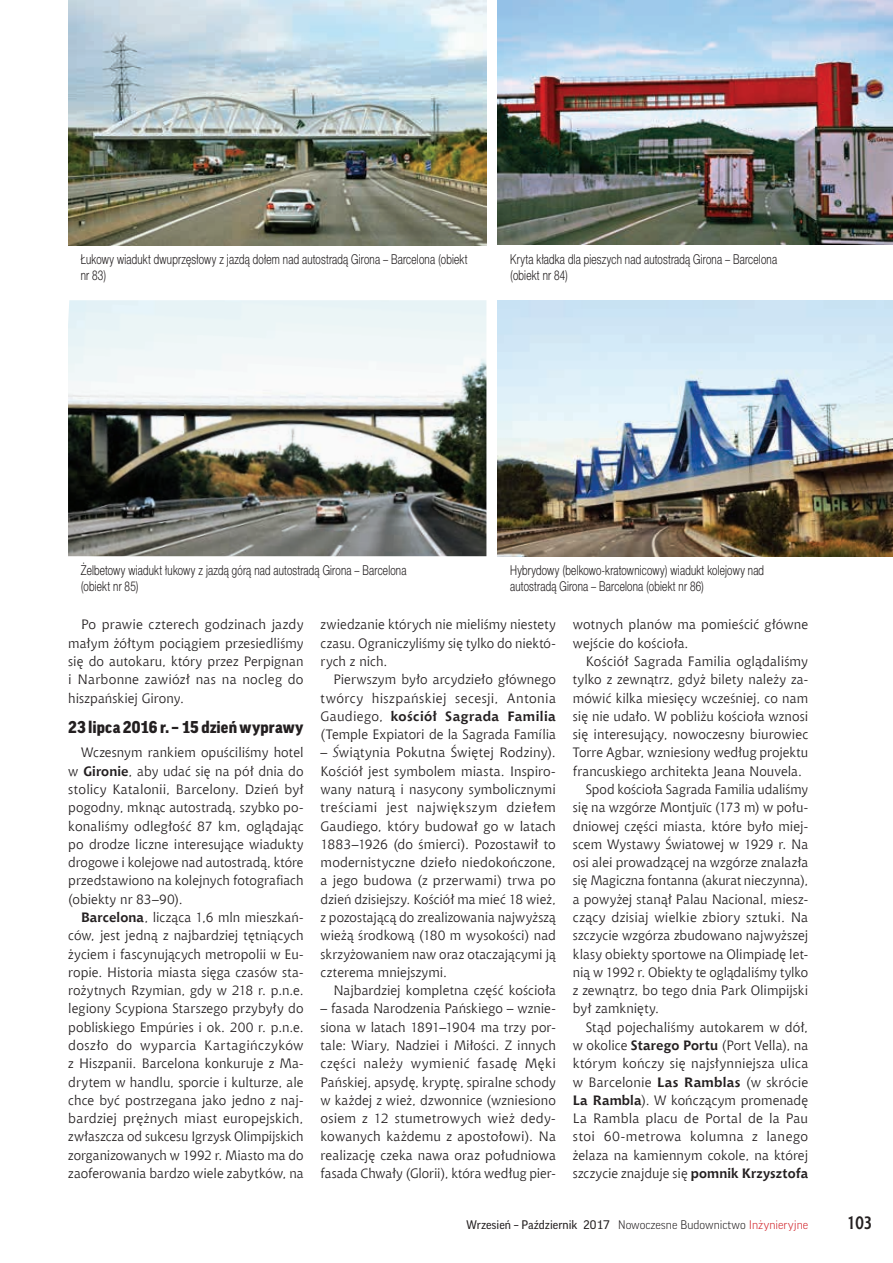
<style>
.page{position:relative;width:893px;height:1263px;background:#fff}
.page>*{position:absolute;margin:0;border:0;box-sizing:border-box;transform-origin:0 0}
.t1{font:700 18px "Aerton Cnd EFN";color:#231f20}
.t2{font:900 16.5px "Good Pro";letter-spacing:.005em;color:#231f20}
.t3{font:13.5px/18.3px "Chianti EU";letter-spacing:.005em;color:#231f20;text-align:justify}
.t4{font:13.5px/16.2px "Switzer Cnd EFN Light";letter-spacing:.015em;color:#231f20;scale:.9 1}
.t5{font:13.5px "Chianti EU";letter-spacing:.03em;color:#231f20}
.t6{font:12px "Good Pro";color:#231f20}
.s1{font-weight:700}
.s2{font-style:italic}
.s3{font-weight:300}
.s4{font-weight:300;color:#d1232a}
</style>
<div class="page">
<img style="left:68px;top:0;width:418px;height:245px">
<img style="left:497px;top:0;width:396px;height:244px">
<img style="left:68px;top:300px;width:418px;height:256px">
<img style="left:497px;top:300px;width:396px;height:256px">
<p class="t4" style="left:81px;top:251px;width:431px">Łukowy wiadukt dwuprzęsłowy z jazdą dołem nad autostradą Girona – Barcelona (obiekt nr 83)</p>
<p class="t4" style="left:510px;top:251px;width:298px">Kryta kładka dla pieszych nad autostradą Girona – Barcelona (obiekt nr 84)</p>
<p class="t4" style="left:81px;top:562px;width:363px">Żelbetowy wiadukt łukowy z jazdą górą nad autostradą Girona – Barcelona (obiekt nr 85)</p>
<p class="t4" style="left:510px;top:562px;width:284px">Hybrydowy (belkowo-kratownicowy) wiadukt kolejowy nad autostradą Girona – Barcelona (obiekt nr 86)</p>
<p class="t3" style="left:68px;top:615px;width:237px;text-indent:13px">Po prawie czterech godzinach jazdy małym żółtym pociągiem przesiedliśmy się do autokaru, który przez Perpignan i Narbonne zawiózł nas na nocleg do hiszpańskiej Girony.</p>
<p class="t2" style="left:68px;top:718px;width:237px">23 lipca 2016 r. – 15 dzień wyprawy</p>
<p class="t3" style="left:68px;top:743px;width:237px;text-indent:13px">Wczesnym rankiem opuściliśmy hotel w <span class="s1">Gironie</span>, aby udać się na pół dnia do stolicy Katalonii, Barcelony. Dzień był pogodny, mknąc autostradą, szybko po&shy;konaliśmy odległość 87 km, oglądając po drodze liczne interesujące wiadukty drogowe i kolejowe nad autostradą, które przedstawiono na kolejnych fotografiach (obiekty nr 83–90).</p>
<p class="t3" style="left:68px;top:908px;width:237px;text-indent:13px"><span class="s1">Barcelona</span>, licząca 1,6 mln mieszkań&shy;ców, jest jedną z najbardziej tętniących życiem i fascynujących metropolii w Eu&shy;ropie. Historia miasta sięga czasów sta&shy;rożytnych Rzymian, gdy w 218 r. p.n.e. legiony Scypiona Starszego przybyły do pobliskiego Empúries i ok. 200 r. p.n.e. doszło do wyparcia Kartagińczyków z Hiszpanii. Barcelona konkuruje z Ma&shy;drytem w handlu, sporcie i kulturze, ale chce być postrzegana jako jedno z naj&shy;bardziej prężnych miast europejskich, zwłaszcza od sukcesu Igrzysk Olimpijskich zorganizowanych w 1992 r. Miasto ma do zaoferowania bardzo wiele zabytków, na</p>
<p class="t3" style="left:321px;top:615px;width:237px">zwiedzanie których nie mieliśmy niestety czasu. Ograniczyliśmy się tylko do niektó&shy;rych z nich.</p>
<p class="t3" style="left:321px;top:670px;width:237px;text-indent:13px">Pierwszym było arcydzieło głównego twórcy hiszpańskiej secesji, Antonia Gaudiego, <span class="s1">kościół Sagrada Familia </span>(Temple Expiatori de la Sagrada Família</p>
<p class="t3" style="left:321px;top:743px;width:237px">– <span class="s2">Ś</span>wiątynia Pokutna Świętej Rodziny).<br>Kościół jest symbolem miasta. Inspiro&shy;wany naturą i nasycony symbolicznymi treściami jest największym dziełem Gaudiego, który budował go w latach 1883–1926 (do śmierci). Pozostawił to modernistyczne dzieło niedokończone, a jego budowa (z przerwami) trwa po dzień dzisiejszy. Kościół ma mieć 18 wież, z pozostającą do zrealizowania najwyższą wieżą środkową (180 m wysokości) nad skrzyżowaniem naw oraz otaczającymi ją czterema mniejszymi.</p>
<p class="t3" style="left:333px;top:981px;width:224px">Najbardziej kompletna część kościoła</p>
<p class="t3" style="left:321px;top:999px;width:237px">– fasada Narodzenia Pańskiego – wznie&shy;siona w latach 1891–1904 ma trzy por&shy;tale: Wiary, Nadziei i Miłości. Z innych części należy wymienić fasadę Męki Pańskiej, apsydę, kryptę, spiralne schody w każdej z wież, dzwonnice (wzniesiono osiem z 12 stumetrowych wież dedy&shy;kowanych każdemu z apostołowi). Na realizację czeka nawa oraz południowa fasada Chwały (Glorii), która według pier-</p>
<p class="t3" style="left:573px;top:615px;width:237px">wotnych planów ma pomieścić główne wejście do kościoła.</p>
<p class="t3" style="left:586px;top:652px;width:224px">Kościół Sagrada Familia oglądaliśmy</p>
<p class="t3" style="left:573px;top:670px;width:237px">tylko z zewnątrz, gdyż bilety należy za-</p>
<p class="t3" style="left:573px;top:688px;width:237px">mówić kilka miesięcy wcześniej, co nam</p>
<p class="t3" style="left:573px;top:707px;width:237px">się nie udało. W pobliżu kościoła wznosi</p>
<p class="t3" style="left:573px;top:725px;width:237px">się interesujący, nowoczesny biurowiec</p>
<p class="t3" style="left:573px;top:743px;width:237px">Torre Agbar, wzniesiony według projektu</p>
<p class="t3" style="left:573px;top:762px;width:231px">francuskiego architekta Jeana Nouvela.</p>
<p class="t3" style="left:586px;top:780px;width:224px">Spod kościoła Sagrada Familia udaliśmy</p>
<p class="t3" style="left:573px;top:798px;width:237px">się na wzgórze Montjuïc (173 m) w połu-</p>
<p class="t3" style="left:573px;top:816px;width:237px">dniowej części miasta, które było miej-</p>
<p class="t3" style="left:573px;top:835px;width:237px">scem Wystawy Światowej w 1929 r. Na</p>
<p class="t3" style="left:573px;top:853px;width:237px">osi alei prowadzącej na wzgórze znalazła</p>
<p class="t3" style="left:573px;top:871px;width:237px">się Magiczna fontanna (akurat nieczynna),</p>
<p class="t3" style="left:573px;top:890px;width:237px">a powyżej stanął Palau Nacional, miesz-</p>
<p class="t3" style="left:573px;top:908px;width:237px">czący dzisiaj wielkie zbiory sztuki. Na</p>
<p class="t3" style="left:573px;top:926px;width:237px">szczycie wzgórza zbudowano najwyższej</p>
<p class="t3" style="left:573px;top:944px;width:237px">klasy obiekty sportowe na Olimpiadę let-</p>
<p class="t3" style="left:573px;top:963px;width:237px">nią w 1992 r. Obiekty te oglądaliśmy tylko</p>
<p class="t3" style="left:573px;top:981px;width:237px">z zewnątrz, bo tego dnia Park Olimpijski</p>
<p class="t3" style="left:573px;top:999px;width:88px">był zamknięty.</p>
<p class="t3" style="left:586px;top:1018px;width:224px">Stąd pojechaliśmy autokarem w dół,</p>
<p class="t3" style="left:573px;top:1036px;width:237px">w okolice <span class="s1">Starego Portu</span> (Port Vella), na</p>
<p class="t3" style="left:573px;top:1054px;width:237px">którym kończy się najsłynniejsza ulica</p>
<p class="t3" style="left:573px;top:1072px;width:237px">w Barcelonie <span class="s1">Las Ramblas</span> (w skrócie</p>
<p class="t3" style="left:573px;top:1091px;width:237px"><span class="s1">La Rambla</span>). W kończącym promenadę</p>
<p class="t3" style="left:573px;top:1109px;width:237px">La Rambla placu de Portal de la Pau</p>
<p class="t5" style="left:573px;top:1128px;width:237px">stoi 60-metrowa kolumna z lanego</p>
<p class="t3" style="left:573px;top:1146px;width:237px">żelaza na kamiennym cokole, na której</p>
<p class="t3" style="left:573px;top:1164px;width:237px">szczycie znajduje się <span class="s1">pomnik Krzysztofa</span></p>
<p class="t6" style="left:466px;top:1218px;width:343px">Wrzesień – Październik 2017 <span class="s3">Nowoczesne Budownictwo</span> <span class="s4">Inżynieryjne</span></p>
<h1 class="t1" style="left:847px;top:1212px;width:27px">103</h1>
</div>
